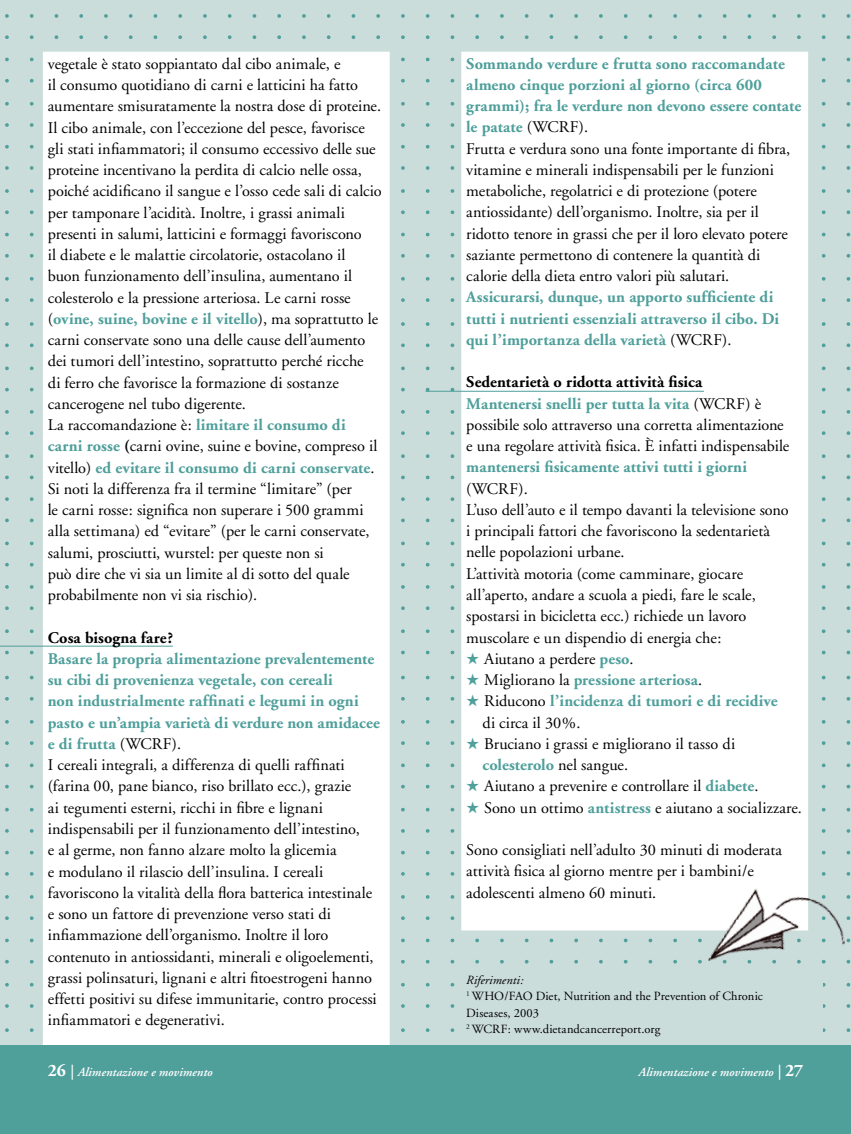
<style>
.page{position:relative;width:851px;height:1134px;background:#fff}
.page>*{position:absolute;margin:0;border:0;box-sizing:border-box;transform-origin:0 0}
.t1{font:16.25px/21.2px "Adobe Garamond";color:#000}
.t2{font:700 16.25px/21.2px "Adobe Garamond";letter-spacing:.005em;color:#4f9f9b}
.t3{font:700 16.25px "Adobe Garamond";letter-spacing:.005em;color:#000}
.t4{font:12.5px/16.2px "Adobe Garamond";letter-spacing:.005em;color:#000}
.t5{font:italic 600 12.5px "Adobe Garamond";color:#fff}
.s1{font-weight:700;color:#4f9f9b}
.s2{font-weight:700}
.s3{font-weight:400;color:#000}
.s4{color:#4f9f9b}
.s5{font-style:italic}
.s6{font-weight:700;font-style:normal;font-size:17.5px}
.s7{font-size:15px}
</style>
<div class="page">
<div style="left:0;top:0;width:850px;height:1134px;background:#cbdddb"></div>
<svg style="left:7px;top:14px;width:844px;height:4px"></svg>
<svg style="left:7px;top:35px;width:844px;height:4px"></svg>
<svg style="left:7px;top:58px;width:844px;height:3px"></svg>
<svg style="left:7px;top:79px;width:844px;height:4px"></svg>
<svg style="left:7px;top:102px;width:844px;height:4px"></svg>
<svg style="left:7px;top:123px;width:844px;height:4px"></svg>
<svg style="left:7px;top:145px;width:844px;height:4px"></svg>
<svg style="left:7px;top:166px;width:844px;height:4px"></svg>
<svg style="left:7px;top:189px;width:844px;height:4px"></svg>
<svg style="left:7px;top:210px;width:844px;height:4px"></svg>
<svg style="left:7px;top:233px;width:844px;height:3px"></svg>
<svg style="left:7px;top:254px;width:844px;height:4px"></svg>
<svg style="left:7px;top:277px;width:844px;height:4px"></svg>
<svg style="left:7px;top:298px;width:844px;height:4px"></svg>
<svg style="left:7px;top:322px;width:844px;height:4px"></svg>
<svg style="left:7px;top:343px;width:844px;height:4px"></svg>
<svg style="left:7px;top:366px;width:844px;height:4px"></svg>
<svg style="left:7px;top:388px;width:844px;height:3px"></svg>
<svg style="left:7px;top:410px;width:844px;height:4px"></svg>
<svg style="left:7px;top:431px;width:844px;height:4px"></svg>
<svg style="left:7px;top:454px;width:844px;height:4px"></svg>
<svg style="left:7px;top:475px;width:844px;height:4px"></svg>
<svg style="left:7px;top:497px;width:844px;height:4px"></svg>
<svg style="left:7px;top:518px;width:844px;height:4px"></svg>
<svg style="left:7px;top:541px;width:844px;height:4px"></svg>
<svg style="left:7px;top:563px;width:844px;height:4px"></svg>
<svg style="left:7px;top:585px;width:844px;height:4px"></svg>
<svg style="left:7px;top:606px;width:844px;height:4px"></svg>
<svg style="left:7px;top:629px;width:844px;height:4px"></svg>
<svg style="left:7px;top:651px;width:844px;height:3px"></svg>
<svg style="left:7px;top:676px;width:844px;height:3px"></svg>
<svg style="left:7px;top:697px;width:844px;height:4px"></svg>
<svg style="left:7px;top:720px;width:844px;height:4px"></svg>
<svg style="left:7px;top:741px;width:844px;height:4px"></svg>
<svg style="left:7px;top:763px;width:844px;height:4px"></svg>
<svg style="left:7px;top:785px;width:844px;height:3px"></svg>
<svg style="left:7px;top:808px;width:844px;height:3px"></svg>
<svg style="left:7px;top:829px;width:844px;height:4px"></svg>
<svg style="left:7px;top:851px;width:844px;height:3px"></svg>
<svg style="left:7px;top:872px;width:844px;height:4px"></svg>
<svg style="left:7px;top:895px;width:844px;height:4px"></svg>
<svg style="left:7px;top:916px;width:844px;height:4px"></svg>
<svg style="left:7px;top:938px;width:844px;height:4px"></svg>
<svg style="left:7px;top:960px;width:844px;height:3px"></svg>
<svg style="left:7px;top:983px;width:844px;height:3px"></svg>
<svg style="left:7px;top:1004px;width:844px;height:4px"></svg>
<svg style="left:7px;top:1028px;width:844px;height:4px"></svg>
<div style="left:462px;top:966px;width:360px;height:79px;background:#cbdddb"></div>
<div style="left:43px;top:52px;width:346px;height:999px;background:#fff"></div>
<div style="left:461px;top:52px;width:347px;height:878px;background:#fff"></div>
<hr style="left:0;top:646px;width:173px;height:1px;background:#4f9f9b">
<hr style="left:425px;top:391px;width:279px;height:1px;background:#4f9f9b">
<img style="left:708px;top:879px;width:142px;height:108px">
<div style="left:0;top:1045px;width:850px;height:89px;background:#4f9f9b"></div>
<p class="t1" style="left:48px;top:53px;width:335px">vegetale è stato soppiantato dal cibo animale, e<br>il consumo quotidiano di carni e latticini ha fatto aumentare smisuratamente la nostra dose di proteine.<br>Il cibo animale, con l’eccezione del pesce, favorisce gli stati infiammatori; il consumo eccessivo delle sue proteine incentivano la perdita di calcio nelle ossa, poiché acidificano il sangue e l’osso cede sali di calcio per tamponare l’acidità. Inoltre, i grassi animali presenti in salumi, latticini e formaggi favoriscono<br>il diabete e le malattie circolatorie, ostacolano il buon funzionamento dell’insulina, aumentano il colesterolo e la pressione arteriosa. Le carni rosse (<span class="s1">ovine, suine, bovine e il vitello</span>), ma soprattutto le carni conservate sono una delle cause dell’aumento dei tumori dell’intestino, soprattutto perché ricche<br>di ferro che favorisce la formazione di sostanze cancerogene nel tubo digerente.<br>La raccomandazione è: <span class="s1">limitare il consumo di carni rosse</span> <span class="s2">(</span>carni ovine, suine e bovine, compreso il vitello) <span class="s1">ed evitare il consumo di carni conservate</span>.<br>Si noti la differenza fra il termine “limitare” (per<br>le carni rosse: significa non superare i 500 grammi alla settimana) ed “evitare” (per le carni conservate, salumi, prosciutti, wurstel: per queste non si<br>può dire che vi sia un limite al di sotto del quale probabilmente non vi sia rischio).</p>
<p class="t3" style="left:48px;top:629px;width:127px">Cosa bisogna fare?</p>
<p class="t1" style="left:48px;top:649px;width:333px"><span class="s1">Basare la propria alimentazione prevalentemente su cibi di provenienza vegetale, con cereali<br>non industrialmente raffinati e legumi in ogni pasto e un’ampia varietà di verdure non amidacee e di frutta</span> (WCRF).<br>I cereali integrali, a differenza di quelli raffinati (farina 00, pane bianco, riso brillato ecc.), grazie<br>ai tegumenti esterni, ricchi in fibre e lignani indispensabili per il funzionamento dell’intestino,<br>e al germe, non fanno alzare molto la glicemia<br>e modulano il rilascio dell’insulina. I cereali favoriscono la vitalità della flora batterica intestinale e sono un fattore di prevenzione verso stati di infiammazione dell’organismo. Inoltre il loro contenuto in antiossidanti, minerali e oligoelementi, grassi polinsaturi, lignani e altri fitoestrogeni hanno effetti positivi su difese immunitarie, contro processi infiammatori e degenerativi.</p>
<p class="t1" style="left:466px;top:53px;width:336px"><span class="s1">Sommando verdure e frutta sono raccomandate almeno cinque porzioni al giorno (circa 600 grammi); fra le verdure non devono essere contate le patate</span> (WCRF).<br>Frutta e verdura sono una fonte importante di fibra, vitamine e minerali indispensabili per le funzioni metaboliche, regolatrici e di protezione (potere antiossidante) dell’organismo. Inoltre, sia per il ridotto tenore in grassi che per il loro elevato potere saziante permettono di contenere la quantità di calorie della dieta entro valori più salutari.</p>
<p class="t2" style="left:466px;top:287px;width:314px">Assicurarsi, dunque, un apporto sufficiente di tutti i nutrienti essenziali attraverso il cibo. Di qui l’importanza della varietà <span class="s3">(WCRF).</span></p>
<p class="t1" style="left:466px;top:372px;width:324px"><span class="s2">Sedentarietà o ridotta attività fisica<br></span><span class="s1">Mantenersi snelli per tutta la vita</span> (WCRF) è possibile solo attraverso una corretta alimentazione e una regolare attività fisica. È infatti indispensabile</p>
<p class="t2" style="left:466px;top:457px;width:282px">mantenersi fisicamente attivi tutti i giorni</p>
<p class="t1" style="left:466px;top:478px;width:324px">(WCRF).<br>L’uso dell’auto e il tempo davanti la televisione sono i principali fattori che favoriscono la sedentarietà nelle popolazioni urbane.<br>L’attività motoria (come camminare, giocare all’aperto, andare a scuola a piedi, fare le scale, spostarsi in bicicletta ecc.) richiede un lavoro muscolare e un dispendio di energia che:</p>
<p class="t1" style="left:466px;top:648px;width:169px"><span class="s4">★</span> Aiutano a perdere <span class="s1">peso</span>.</p>
<p class="t2" style="left:466px;top:670px;width:237px">★ <span class="s3">Migliorano la</span> pressione arteriosa<span class="s3">.</span></p>
<p class="t2" style="left:482px;top:691px;width:296px;text-indent:-16px">★ <span class="s3">Riducono</span> l’incidenza di tumori e di recidive <span class="s3">di circa il 30%.</span></p>
<p class="t1" style="left:482px;top:733px;width:254px;text-indent:-16px"><span class="s4">★</span> Bruciano i grassi e migliorano il tasso di <span class="s1">colesterolo</span> nel sangue.</p>
<p class="t1" style="left:466px;top:776px;width:294px"><span class="s4">★</span> Aiutano a prevenire e controllare il <span class="s1">diabete</span>.</p>
<p class="t1" style="left:466px;top:797px;width:337px"><span class="s4">★</span> Sono un ottimo <span class="s1">antistress</span> e aiutano a socializzare.</p>
<p class="t1" style="left:466px;top:840px;width:317px">Sono consigliati nell’adulto 30 minuti di moderata attività fisica al giorno mentre per i bambini/e adolescenti almeno 60 minuti.</p>
<p class="t4" style="left:466px;top:972px;width:298px"><span class="s5">Riferimenti:<br></span><sup>1</sup> WHO/FAO Diet, Nutrition and the Prevention of Chronic<br>Diseases, 2003<br><sup>2</sup> WCRF: www.dietandcancerreport.org</p>
<p class="t5" style="left:48px;top:1065px;width:166px"><span class="s6">26</span> <span class="s7">|</span> Alimentazione e movimento</p>
<p class="t5" style="left:638px;top:1065px;width:166px">Alimentazione e movimento <span class="s7">|</span> <span class="s6">27</span></p>
</div>
